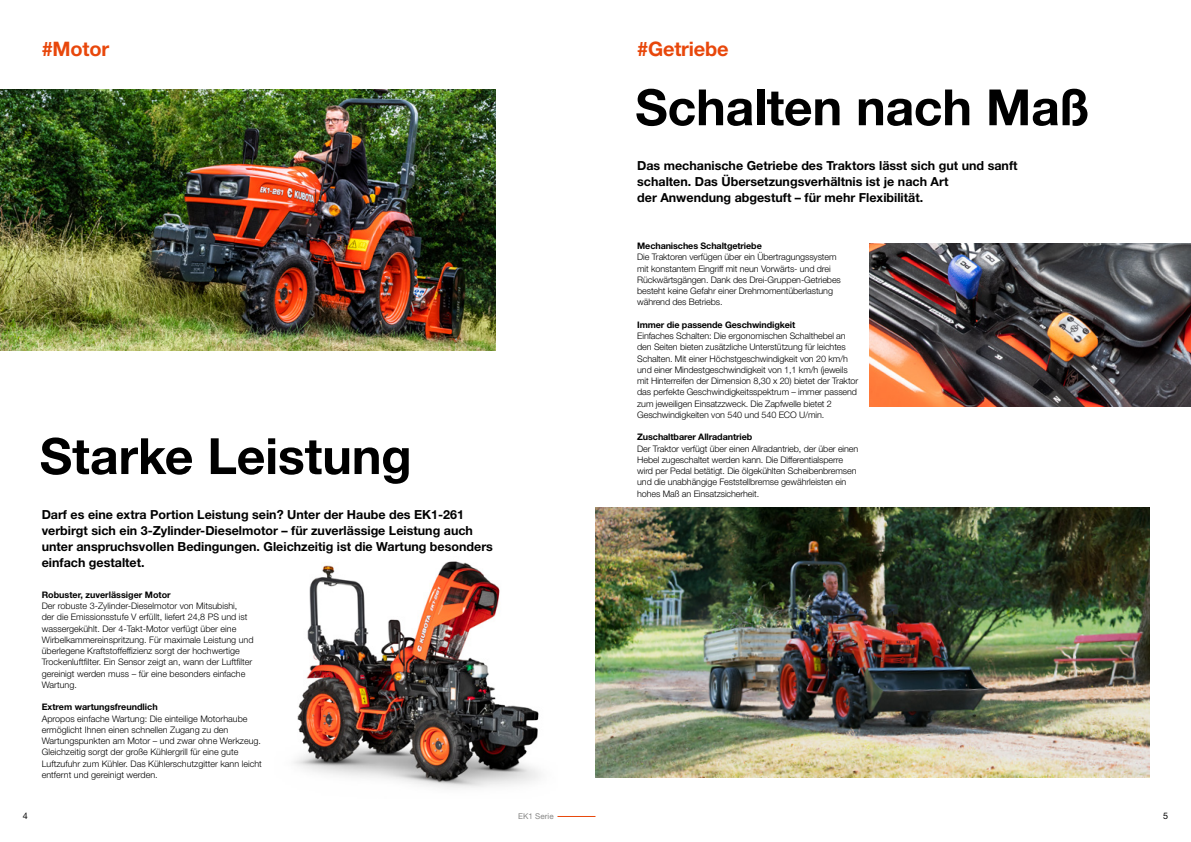
<style>
.page{position:relative;width:1191px;height:842px;background:#fff}
.page>*{position:absolute;margin:0;border:0;box-sizing:border-box;transform-origin:0 0}
.t1{font:700 50px "Helvetica Neue LT Pro";letter-spacing:-.005em;color:#000}
.t2{font:700 20px "Helvetica Neue LT Pro";letter-spacing:-.01em;color:#e8470b}
.t3{font:700 12.5px/16px "Helvetica Neue LT Pro";color:#000}
.t4{font:300 9px/11.2px "Helvetica Neue LT Pro";letter-spacing:-.01em;color:#000}
.t5{font:700 9px "Helvetica Neue LT Pro";letter-spacing:-.01em;color:#000}
.t6{font:9px "Helvetica Neue LT Pro";color:#000}
.t7{font:8px "Helvetica Neue LT Pro";letter-spacing:.01em;color:#878786}
</style>
<div class="page">
<hr style="left:557px;top:816px;width:38px;height:1px;background:#e8470b">
<img style="left:0;top:89px;width:495px;height:261px">
<img style="left:595px;top:508px;width:554px;height:270px">
<img style="left:294px;top:561px;width:246px;height:228px">
<img style="left:870px;top:243px;width:321px;height:163px">
<h2 class="t2" style="left:42px;top:36px;width:69px">#Motor</h2>
<h2 class="t2" style="left:637px;top:36px;width:93px">#Getriebe</h2>
<h1 class="t1" style="left:635px;top:77px;width:456px">Schalten nach Maß</h1>
<h1 class="t1" style="left:40px;top:425px;width:373px">Starke Leistung</h1>
<p class="t3" style="left:42px;top:506px;width:453px">Darf es eine extra Portion Leistung sein? Unter der Haube des EK1-261 verbirgt sich ein 3-Zylinder-Dieselmotor – für zuverlässige Leistung auch unter anspruchsvollen Bedingungen. Gleichzeitig ist die Wartung besonders einfach gestaltet.</p>
<p class="t5" style="left:42px;top:589px;width:131px">Robuster, zuverlässiger Motor</p>
<p class="t4" style="left:42px;top:600px;width:213px">Der robuste 3-Zylinder-Dieselmotor von Mitsubishi,<br>der die Emissionsstufe V erfüllt, liefert 24,8 PS und ist wassergekühlt. Der 4-Takt-Motor verfügt über eine Wirbelkammereinspritzung. Für maximale Leistung und überlegene Kraftstoffeffizienz sorgt der hochwertige Trockenluftfilter. Ein Sensor zeigt an, wann der Luftfilter gereinigt werden muss – für eine besonders einfache Wartung.</p>
<p class="t5" style="left:42px;top:701px;width:117px">Extrem wartungsfreundlich</p>
<p class="t4" style="left:42px;top:712px;width:222px">Apropos einfache Wartung: Die einteilige Motorhaube ermöglicht Ihnen einen schnellen Zugang zu den Wartungspunkten am Motor – und zwar ohne Werkzeug.<br>Gleichzeitig sorgt der große Kühlergrill für eine gute Luftzufuhr zum Kühler. Das Kühlerschutzgitter kann leicht entfernt und gereinigt werden.</p>
<h3 class="t3" style="left:637px;top:157px;width:382px">Das mechanische Getriebe des Traktors lässt sich gut und sanft schalten. Das Übersetzungsverhältnis ist je nach Art<br>der Anwendung abgestuft – für mehr Flexibilität.</h3>
<p class="t5" style="left:637px;top:240px;width:126px">Mechanisches Schaltgetriebe</p>
<p class="t4" style="left:637px;top:251px;width:205px">Die Traktoren verfügen über ein Übertragungssystem mit konstantem Eingriff mit neun Vorwärts- und drei Rückwärtsgängen. Dank des Drei-Gruppen-Getriebes besteht keine Gefahr einer Drehmomentüberlastung während des Betriebs.</p>
<p class="t5" style="left:637px;top:319px;width:160px">Immer die passende Geschwindigkeit</p>
<p class="t4" style="left:637px;top:330px;width:223px">Einfaches Schalten: Die ergonomischen Schalthebel an den Seiten bieten zusätzliche Unterstützung für leichtes Schalten. Mit einer Höchstgeschwindigkeit von 20 km/h und einer Mindestgeschwindigkeit von 1,1 km/h (jeweils mit Hinterreifen der Dimension 8,30 x 20) bietet der Traktor das perfekte Geschwindigkeitsspektrum – immer passend zum jeweiligen Einsatzzweck. Die Zapfwelle bietet 2<br>Geschwindigkeiten von 540 und 540 ECO U/min.</p>
<p class="t5" style="left:637px;top:431px;width:117px">Zuschaltbarer Allradantrieb</p>
<p class="t4" style="left:637px;top:442px;width:223px">Der Traktor verfügt über einen Allradantrieb, der über einen Hebel zugeschaltet werden kann. Die Differentialsperre wird per Pedal betätigt. Die ölgekühlten Scheibenbremsen und die unabhängige Feststellbremse gewährleisten ein hohes Maß an Einsatzsicherheit.</p>
<p class="t6" style="left:23px;top:810px;width:7px">4</p>
<p class="t7" style="left:518px;top:811px;width:37px">EK1 Serie</p>
<p class="t6" style="left:1163px;top:810px;width:7px">5</p>
</div>
